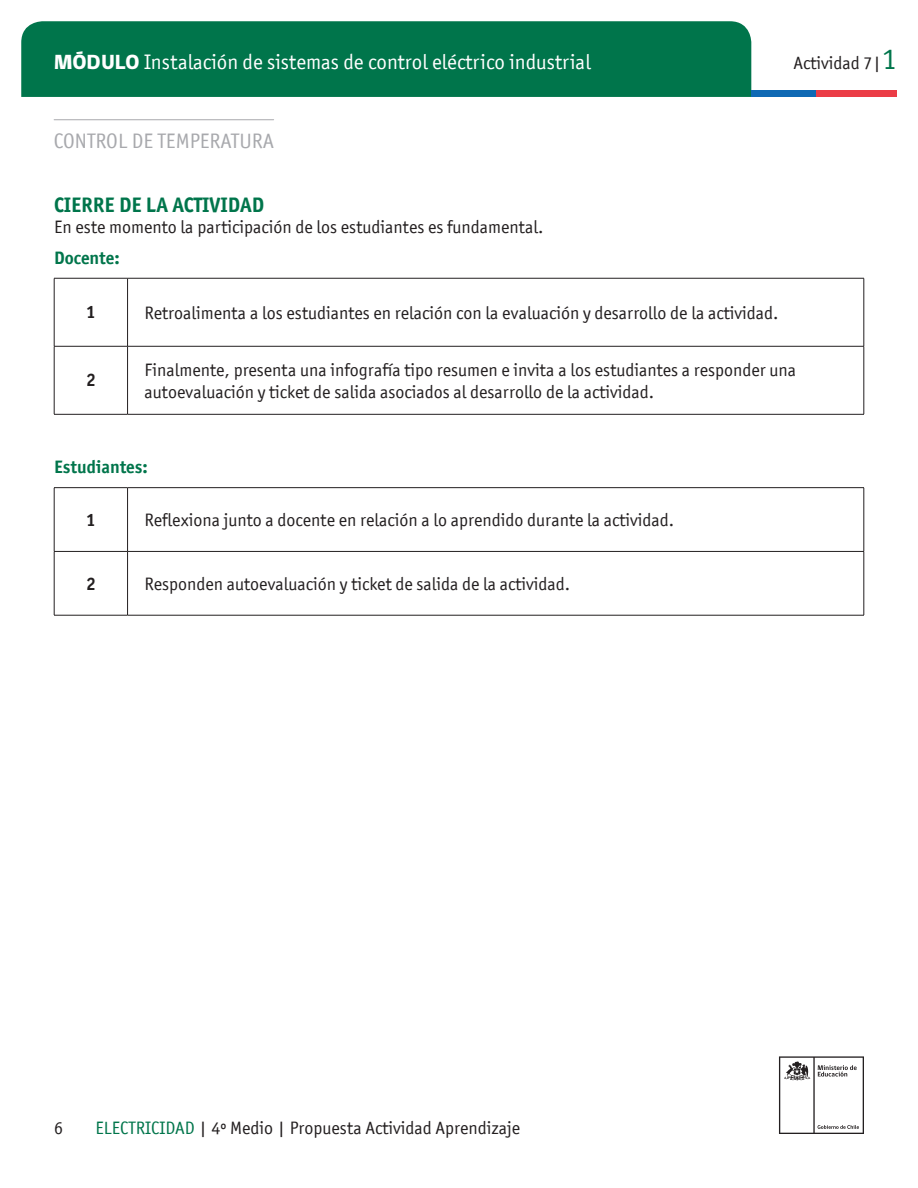
<style>
.page{position:relative;width:918px;height:1188px;background:#fff}
.page>*{position:absolute;margin:0;border:0;box-sizing:border-box;transform-origin:0 0}
.t1{font:21px "Officina San ITC";color:#fff}
.t2{font:21px "Officina San ITC";color:#a8a9ad}
.t3{font:700 21px "Officina San ITC";color:#00754b}
.t4{font:18px/21.6px "Officina San ITC";color:#231f20}
.t5{font:700 18px "Officina San ITC";color:#00754b}
.t6{font:700 18px "Officina San ITC";color:#231f20}
.s1{font-family:"gob CL";font-weight:800}
.s2{font-size:30px;color:#00754b}
.s3{color:#00754b}
</style>
<div class="page">
<svg style="left:779px;top:1056px;width:85px;height:78px"></svg>
<div style="left:21px;top:21px;width:730px;height:76px;background:#00754b"></div>
<div style="left:751px;top:90px;width:65px;height:7px;background:#0f69b4"></div>
<div style="left:816px;top:90px;width:81px;height:7px;background:#eb3c46"></div>
<hr style="left:54px;top:119px;width:220px;height:1px;background:#a8a9ad">
<hr style="left:127px;top:278px;width:1px;height:68px;background:#231f20">
<hr style="left:54px;top:346px;width:74px;height:1px;background:#231f20">
<hr style="left:128px;top:346px;width:736px;height:1px;background:#231f20">
<hr style="left:127px;top:346px;width:1px;height:68px;background:#231f20">
<hr style="left:54px;top:414px;width:74px;height:1px;background:#231f20">
<hr style="left:128px;top:414px;width:736px;height:1px;background:#231f20">
<hr style="left:54px;top:278px;width:74px;height:1px;background:#231f20">
<hr style="left:54px;top:278px;width:1px;height:68px;background:#231f20">
<hr style="left:128px;top:278px;width:736px;height:1px;background:#231f20">
<hr style="left:864px;top:278px;width:1px;height:68px;background:#231f20">
<hr style="left:54px;top:346px;width:1px;height:68px;background:#231f20">
<hr style="left:864px;top:346px;width:1px;height:68px;background:#231f20">
<hr style="left:54px;top:487px;width:74px;height:1px;background:#231f20">
<hr style="left:54px;top:488px;width:1px;height:63px;background:#231f20">
<hr style="left:128px;top:487px;width:736px;height:1px;background:#231f20">
<hr style="left:127px;top:488px;width:1px;height:63px;background:#231f20">
<hr style="left:864px;top:488px;width:1px;height:63px;background:#231f20">
<hr style="left:54px;top:551px;width:74px;height:1px;background:#231f20">
<hr style="left:54px;top:552px;width:1px;height:63px;background:#231f20">
<hr style="left:128px;top:551px;width:736px;height:1px;background:#231f20">
<hr style="left:127px;top:552px;width:1px;height:63px;background:#231f20">
<hr style="left:864px;top:552px;width:1px;height:63px;background:#231f20">
<hr style="left:54px;top:615px;width:74px;height:1px;background:#231f20">
<hr style="left:128px;top:615px;width:736px;height:1px;background:#231f20">
<p class="t1" style="left:54px;top:50px;width:538px"><span class="s1">MÓDULO</span> Instalación de sistemas de control eléctrico industrial</p>
<p class="t4" style="left:794px;top:52px;width:105px">Actividad 7|<span class="s2">1</span></p>
<p class="t2" style="left:54px;top:129px;width:222px">CONTROL DE TEMPERATURA</p>
<p class="t3" style="left:54px;top:192px;width:212px">CIERRE DE LA ACTIVIDAD</p>
<p class="t4" style="left:54px;top:216px;width:491px">En este momento la participación de los estudiantes es fundamental.</p>
<p class="t5" style="left:54px;top:246px;width:67px">Docente:</p>
<p class="t6" style="left:86px;top:301px;width:11px">1</p>
<p class="t4" style="left:145px;top:302px;width:635px">Retroalimenta a los estudiantes en relación con la evaluación y desarrollo de la actividad.</p>
<p class="t6" style="left:86px;top:369px;width:11px">2</p>
<p class="t4" style="left:145px;top:359px;width:653px">Finalmente, presenta una infografía tipo resumen e invita a los estudiantes a responder una autoevaluación y ticket de salida asociados al desarrollo de la actividad.</p>
<p class="t5" style="left:54px;top:456px;width:95px">Estudiantes:</p>
<p class="t6" style="left:86px;top:509px;width:11px">1</p>
<p class="t4" style="left:145px;top:509px;width:531px">Reflexiona junto a docente en relación a lo aprendido durante la actividad.</p>
<p class="t6" style="left:86px;top:573px;width:11px">2</p>
<p class="t4" style="left:145px;top:573px;width:427px">Responden autoevaluación y ticket de salida de la actividad.</p>
<p class="t4" style="left:54px;top:1117px;width:10px">6</p>
<p class="t4" style="left:95px;top:1117px;width:426px"><span class="s3">ELECTRICIDAD</span> | 4º Medio | Propuesta Actividad Aprendizaje</p>
</div>
